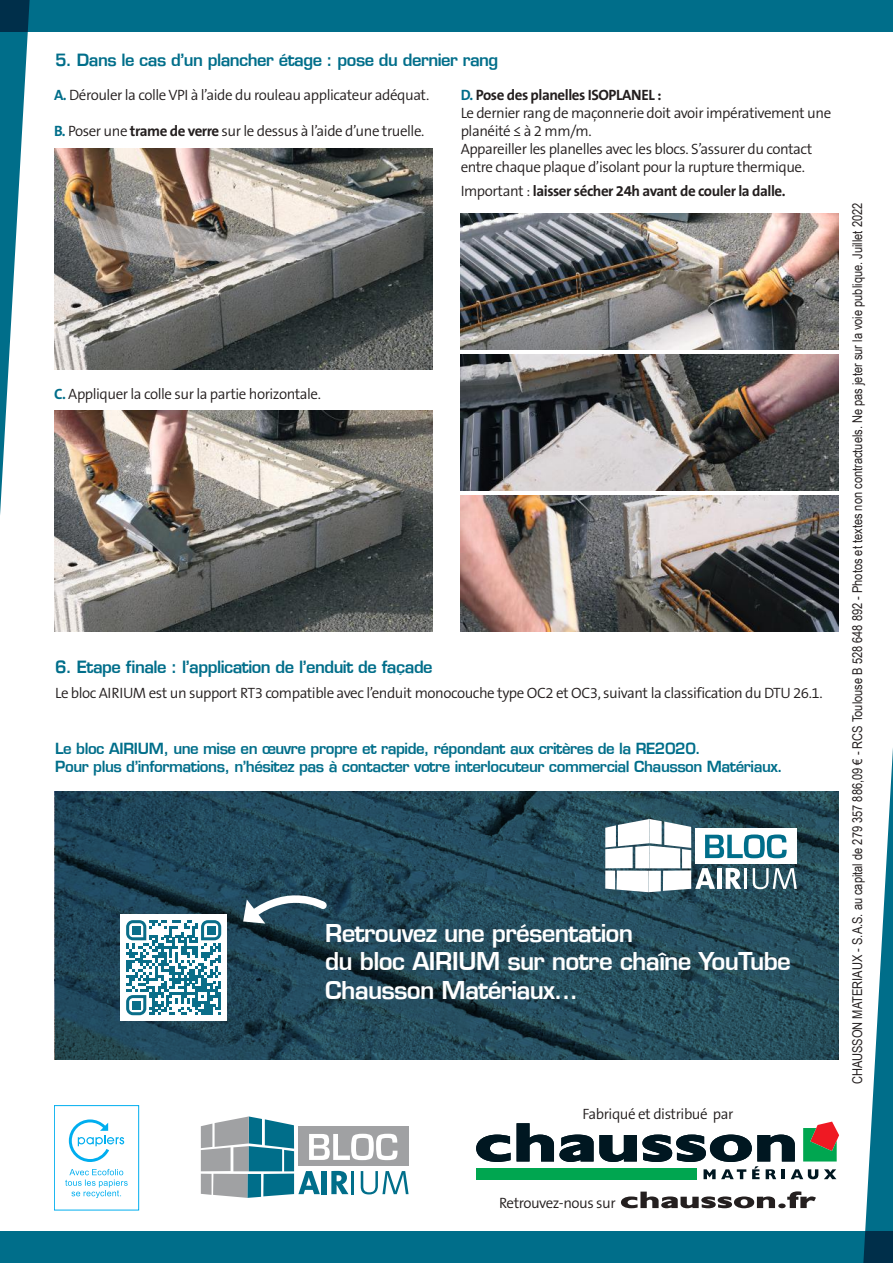
<style>
.page{position:relative;width:893px;height:1263px;background:#fff}
.page>*{position:absolute;margin:0;border:0;box-sizing:border-box;transform-origin:0 0}
.t1{font:600 24px/28.8px "Eurostile";letter-spacing:-.03em;color:#fff}
.t2{font:600 16.5px "Eurostile";letter-spacing:-.03em;color:#006e8a}
.t3{font:300 15px/18px "The Sans B4";letter-spacing:-.03em;color:#241f1f}
.t4{font:600 15px/18px "Eurostile";letter-spacing:-.03em;color:#006e8a}
.t5{font:700 15px "The Sans B7";letter-spacing:-.03em;color:#241f1f}
.t6{font:13.5px "Arial Narrow";color:#241f1f}
.s1{font-family:"The Sans B7";font-weight:700;color:#006e8a}
.s2{font-family:"The Sans B7";font-weight:700}
.s3{color:#006e8a}
.s4{font-family:"The Sans B4";font-weight:300}
</style>
<div class="page">
<svg style="left:55px;top:791px;width:783px;height:268px;background:#224858"></svg>
<div style="left:0;top:0;width:893px;height:32px;background:#006e8a"></div>
<svg style="left:0;top:0;width:30px;height:515px"></svg>
<div style="left:0;top:1231px;width:893px;height:32px;background:#006e8a"></div>
<svg style="left:863px;top:748px;width:30px;height:515px"></svg>
<img style="left:54px;top:410px;width:378px;height:221px">
<img style="left:54px;top:149px;width:378px;height:221px">
<img style="left:461px;top:213px;width:378px;height:136px">
<img style="left:461px;top:354px;width:378px;height:136px">
<img style="left:461px;top:495px;width:378px;height:136px">
<div style="left:476px;top:1168px;width:220px;height:12px;background:#00a650"></div>
<svg style="left:476px;top:1134px;width:35px;height:28px"></svg>
<svg style="left:517px;top:1121px;width:322px;height:58px"></svg>
<svg style="left:621px;top:1191px;width:154px;height:17px"></svg>
<div style="left:778px;top:1203px;width:8px;height:5px;background:#241f1f;border-radius:50%"></div>
<svg style="left:787px;top:1191px;width:29px;height:17px"></svg>
<div style="left:54px;top:1105px;width:85px;height:105px;border:1px solid #00aeef"></div>
<svg style="left:69px;top:1119px;width:55px;height:43px"></svg>
<svg style="left:65px;top:1169px;width:63px;height:29px"></svg>
<div style="left:120px;top:914px;width:107px;height:107px;background:#fff"></div>
<svg style="left:126px;top:920px;width:95px;height:95px"></svg>
<div style="left:132px;top:926px;width:9px;height:8px;background:#0a6e89"></div>
<div style="left:207px;top:926px;width:8px;height:8px;background:#0a6e89"></div>
<div style="left:132px;top:1001px;width:9px;height:8px;background:#0a6e89"></div>
<svg style="left:605px;top:819px;width:192px;height:73px"></svg>
<svg style="left:241px;top:886px;width:89px;height:40px"></svg>
<svg style="left:201px;top:1116px;width:208px;height:82px"></svg>
<p class="t2" style="left:55px;top:50px;width:445px">5. Dans le cas d’un plancher étage : pose du dernier rang</p>
<p class="t3" style="left:54px;top:87px;width:377px"><span class="s1">A.</span> Dérouler la colle VPI à l’aide du rouleau applicateur adéquat.</p>
<p class="t3" style="left:54px;top:123px;width:372px"><span class="s1">B.</span> Poser une <span class="s2">trame de verre</span> sur le dessus à l’aide d’une truelle.</p>
<p class="t5" style="left:461px;top:87px;width:203px"><span class="s3">D.</span> Pose des planelles ISOPLANEL :</p>
<p class="t3" style="left:461px;top:105px;width:372px">Le dernier rang de maçonnerie doit avoir impérativement une planéité ≤ à 2 mm/m.<br>Appareiller les planelles avec les blocs. S’assurer du contact entre chaque plaque d’isolant pour la rupture thermique.</p>
<p class="t5" style="left:461px;top:183px;width:327px"><span class="s4">Important :</span> laisser sécher 24h avant de couler la dalle.</p>
<p class="t3" style="left:54px;top:385px;width:269px"><span class="s1">C.</span> Appliquer la colle sur la partie horizontale.</p>
<p class="t2" style="left:55px;top:656px;width:379px">6. Etape finale : l’application de l’enduit de façade</p>
<p class="t3" style="left:55px;top:684px;width:769px">Le bloc AIRIUM est un support RT3 compatible avec l’enduit monocouche type OC2 et OC3, suivant la classification du DTU 26.1.</p>
<p class="t4" style="left:55px;top:739px;width:729px">Le bloc AIRIUM, une mise en œuvre propre et rapide, répondant aux critères de la RE2020.<br>Pour plus d’informations, n’hésitez pas à contacter votre interlocuteur commercial Chausson Matériaux.</p>
<h1 class="t1" style="left:325px;top:918px;width:467px">Retrouvez une présentation<br>du bloc AIRIUM sur notre chaîne YouTube<br>Chausson Matériaux...</h1>
<p class="t3" style="left:582px;top:1106px;width:152px">Fabriqué et distribué par</p>
<p class="t6" style="left:847px;top:1084px;width:883px;rotate:-90deg">CHAUSSON MATERIAUX - S.A.S. au capital de 279 357 886,09 € - RCS Toulouse B 528 648 892 - Photos et textes non contractuels. Ne pas jeter sur la voie publique. Juillet 2022</p>
<p class="t3" style="left:499px;top:1195px;width:118px">Retrouvez-nous sur</p>
</div>
